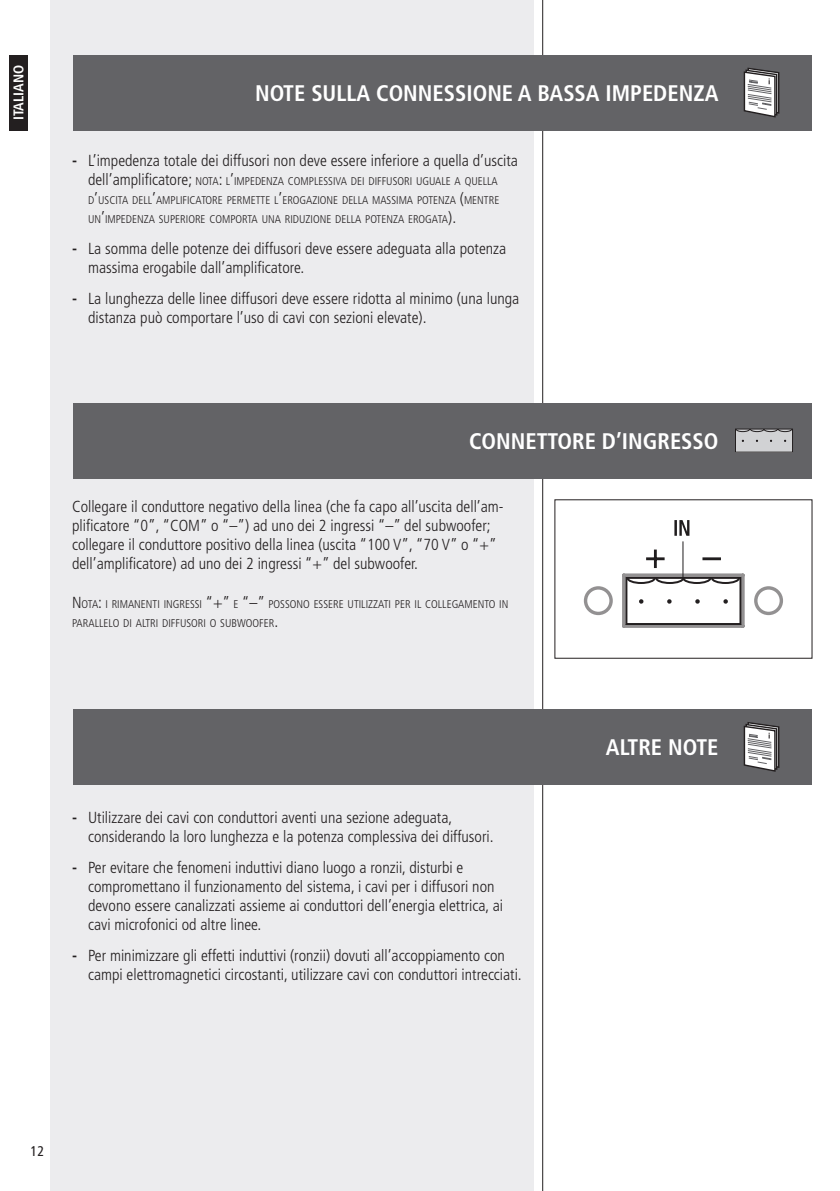
<style>
.page{position:relative;width:840px;height:1191px;background:#fff}
.page>*{position:absolute;margin:0;border:0;box-sizing:border-box;transform-origin:0 0}
.t1{font:700 condensed 22.6px "Frutiger";color:#fff}
.t2{font:300 condensed 16px/19.2px "Frutiger";color:#231f20}
.t3{font:700 condensed 14px "Frutiger";color:#fff}
.t4{font:condensed 14px "Frutiger";color:#231f20}
.t5{font:300 condensed 11.2px/19.2px "Frutiger";color:#231f20}
.s1{font-weight:700}
.s2{font-size:16px}
</style>
<div class="page">
<div style="left:51px;top:0;width:482px;height:1191px;background:#ececee"></div>
<hr style="left:542px;top:0;width:1px;height:1191px;background:#231f20">
<div style="left:9px;top:55px;width:18px;height:75px;background:#231f20"></div>
<div style="left:73px;top:55px;width:738px;height:75px;background:#636366"></div>
<svg style="left:743px;top:67px;width:36px;height:51px"></svg>
<div style="left:73px;top:403px;width:738px;height:75px;background:#636366"></div>
<div style="left:73px;top:709px;width:738px;height:75px;background:#636366"></div>
<svg style="left:743px;top:722px;width:36px;height:50px"></svg>
<hr style="left:702px;top:557px;width:18px;height:3px;background:#201d1e">
<hr style="left:653px;top:549px;width:3px;height:19px;background:#201d1e">
<hr style="left:645px;top:557px;width:19px;height:3px;background:#201d1e">
<hr style="left:682px;top:541px;width:1px;height:43px;background:#201d1e">
<svg style="left:674px;top:520px;width:15px;height:16px"></svg>
<svg style="left:583px;top:572px;width:200px;height:56px"></svg>
<div style="left:735px;top:429px;width:57px;height:23px;background:#d1d2d4"></div>
<svg style="left:736px;top:430px;width:54px;height:2px"></svg>
<div style="left:734px;top:428px;width:58px;height:24px;border:1px solid #231f20"></div>
<p class="t3" style="left:10px;top:120px;width:57px;rotate:-90deg">ITALIANO</p>
<h1 class="t1" style="left:255px;top:80px;width:464px">NOTE SULLA CONNESSIONE A BASSA IMPEDENZA</h1>
<p class="t2" style="left:72px;top:151px;width:447px"><span class="s1">-</span> L’impedenza totale dei diffusori non deve essere inferiore a quella d’uscita</p>
<p class="t5" style="left:88px;top:172px;width:412px"><span class="s2">dell’amplificatore;</span> NOTA<span class="s2">:</span> L<span class="s2">’</span>IMPEDENZA COMPLESSIVA DEI DIFFUSORI UGUALE A QUELLA<br>D<span class="s2">’</span>USCITA DELL<span class="s2">’</span>AMPLIFICATORE PERMETTE L<span class="s2">’</span>EROGAZION E DELLA MASSIMA POTENZA <span class="s2">(</span>MENTRE<br>UN <span class="s2">’</span>IMPEDENZA SUPERIORE COMPORTA UNA RIDUZION E DELLA POTENZA EROGATA<span class="s2">).</span></p>
<p class="t2" style="left:88px;top:239px;width:419px;text-indent:-16px"><span class="s1">-</span> La somma delle potenze dei diffusori deve essere adeguata alla potenza massima erogabile dall’amplificatore.</p>
<p class="t2" style="left:88px;top:289px;width:432px;text-indent:-16px"><span class="s1">-</span> La lunghezza delle linee diffusori deve essere ridotta al minimo (una lunga distanza può comportare l’uso di cavi con sezioni elevate).</p>
<h1 class="t1" style="left:469px;top:428px;width:251px">CONNETTORE D’INGRESSO</h1>
<p class="t2" style="left:72px;top:496px;width:433px">Collegare il conduttore negativo della linea (che fa capo all’uscita dell’am&shy;plificatore “0”, “COM” o “–”) ad uno dei 2 ingressi “–” del subwoofer; collegare il conduttore positivo della linea (uscita “100 V”, “70 V” o “+” dell’amplificatore) ad uno dei 2 ingressi “+” del subwoofer.</p>
<p class="t5" style="left:72px;top:594px;width:436px"><span class="s2">N</span>OTA<span class="s2">:</span> I RIMAN ENTI INGRESSI <span class="s2">“+”</span> E <span class="s2">“–”</span> POSSONO ESSERE UTILIZZATI PER IL COLLEGAMENTO IN<br>PARALLELO DI ALTRI DIFFUSORI O SUBWOOFER<span class="s2">.</span></p>
<p class="t2" style="left:88px;top:808px;width:407px;text-indent:-16px"><span class="s1">-</span> Utilizzare dei cavi con conduttori aventi una sezione adeguata, considerando la loro lunghezza e la potenza complessiva dei diffusori.</p>
<p class="t2" style="left:88px;top:858px;width:416px;text-indent:-16px"><span class="s1">-</span> Per evitare che fenomeni induttivi diano luogo a ronzii, disturbi e compromettano il funzionamento del sistema, i cavi per i diffusori non devono essere canalizzati assieme ai conduttori dell’energia elettrica, ai cavi microfonici od altre linee.</p>
<p class="t2" style="left:88px;top:946px;width:435px;text-indent:-16px"><span class="s1">-</span> Per minimizzare gli effetti induttivi (ronzii) dovuti all’accoppiamento con campi elettromagnetici circostanti, utilizzare cavi con conduttori intrecciati.</p>
<h1 class="t1" style="left:605px;top:734px;width:114px">ALTRE NOTE</h1>
<p class="t4" style="left:31px;top:1142px;width:15px">12</p>
</div>
